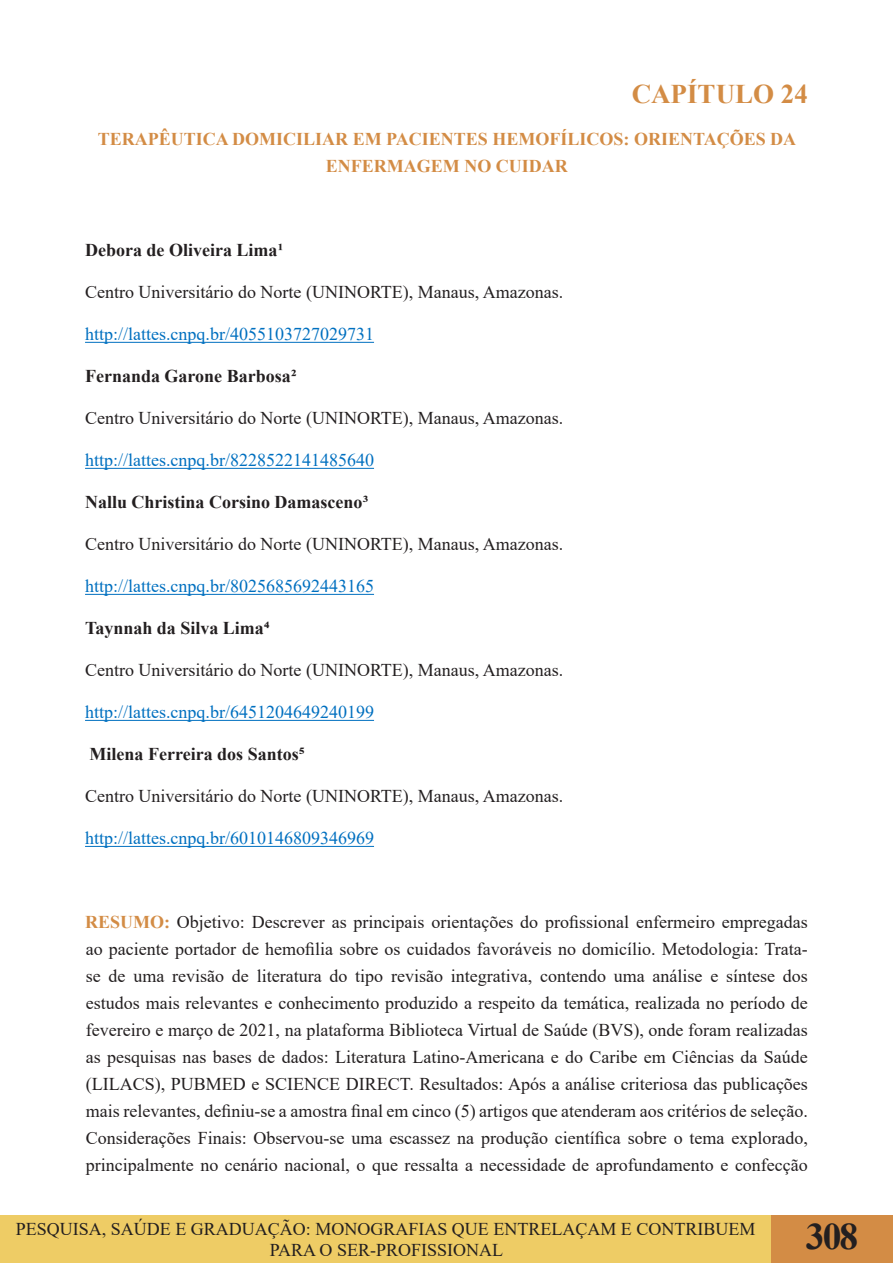
<style>
.page{position:relative;width:893px;height:1263px;background:#fff}
.page>*{position:absolute;margin:0;border:0;box-sizing:border-box;transform-origin:0 0}
.t1{font:700 37.5px "Times New Roman";color:#231f20}
.t2{font:700 27px "Times New Roman";color:#d38c45}
.t3{font:18px/27px "Times New Roman";color:#231f20;text-align:center}
.Estilo_de_parágrafo{font:18px "Times New Roman";color:#0070c0}
.t4{font:700 18px "Times New Roman";color:#231f20}
.t5{font:700 18px/27px "Times New Roman";color:#d38c45;text-align:center}
.s1{font-weight:700;color:#d38c45}
</style>
<div class="page">
<div style="left:0;top:1215px;width:893px;height:48px;background:#eecc65"></div>
<div style="left:771px;top:1215px;width:122px;height:48px;background:#d38c45"></div>
<hr style="left:892px;top:1215px;width:1px;height:48px;background:#eecc65">
<hr style="left:85px;top:342px;width:289px;height:1px;background:#0070c0">
<hr style="left:85px;top:468px;width:289px;height:1px;background:#0070c0">
<hr style="left:85px;top:594px;width:289px;height:1px;background:#0070c0">
<hr style="left:85px;top:720px;width:289px;height:1px;background:#0070c0">
<hr style="left:85px;top:846px;width:289px;height:1px;background:#0070c0">
<p class="t2" style="left:632px;top:75px;width:178px">CAPÍTULO 24</p>
<p class="t5" style="left:98px;top:125px;width:700px">TERAPÊUTICA DOMICILIAR EM PACIENTES HEMOFÍLICOS: ORIENTAÇÕES DA<br>ENFERMAGEM NO CUIDAR</p>
<p class="t4" style="left:85px;top:237px;width:200px">Debora de Oliveira Lima1</p>
<p class="t3" style="left:85px;top:278px;width:480px">Centro Universitário do Norte (UNINORTE), Manaus, Amazonas.</p>
<p class="Estilo_de_parágrafo" style="left:85px;top:322px;width:291px">http://lattes.cnpq.br/4055103727029731</p>
<p class="t4" style="left:85px;top:363px;width:213px">Fernanda Garone Barbosa2</p>
<p class="t3" style="left:85px;top:404px;width:480px">Centro Universitário do Norte (UNINORTE), Manaus, Amazonas.</p>
<p class="Estilo_de_parágrafo" style="left:85px;top:448px;width:291px">http://lattes.cnpq.br/8228522141485640</p>
<p class="t4" style="left:85px;top:489px;width:285px">Nallu Christina Corsino Damasceno3</p>
<p class="t3" style="left:85px;top:530px;width:480px">Centro Universitário do Norte (UNINORTE), Manaus, Amazonas.</p>
<p class="Estilo_de_parágrafo" style="left:85px;top:574px;width:291px">http://lattes.cnpq.br/8025685692443165</p>
<p class="t4" style="left:85px;top:615px;width:186px">Taynnah da Silva Lima4</p>
<p class="t3" style="left:85px;top:656px;width:480px">Centro Universitário do Norte (UNINORTE), Manaus, Amazonas.</p>
<p class="Estilo_de_parágrafo" style="left:85px;top:700px;width:291px">http://lattes.cnpq.br/6451204649240199</p>
<p class="t4" style="left:90px;top:741px;width:217px">Milena Ferreira dos Santos5</p>
<p class="t3" style="left:85px;top:782px;width:480px">Centro Universitário do Norte (UNINORTE), Manaus, Amazonas.</p>
<p class="Estilo_de_parágrafo" style="left:85px;top:826px;width:291px">http://lattes.cnpq.br/6010146809346969</p>
<p class="t3" style="left:85px;top:908px;width:724px;text-align:justify"><span class="s1">RESUMO:</span> Objetivo: Descrever as principais orientações do profissional enfermeiro empregadas ao paciente portador de hemofilia sobre os cuidados favoráveis no domicílio. Metodologia: Trata&shy;se de uma revisão de literatura do tipo revisão integrativa, contendo uma análise e síntese dos estudos mais relevantes e conhecimento produzido a respeito da temática, realizada no período de fevereiro e março de 2021, na plataforma Biblioteca Virtual de Saúde (BVS), onde foram realizadas as pesquisas nas bases de dados: Literatura Latino-Americana e do Caribe em Ciências da Saúde (LILACS), PUBMED e SCIENCE DIRECT. Resultados: Após a análise criteriosa das publicações mais relevantes, definiu-se a amostra final em cinco (5) artigos que atenderam aos critérios de seleção.<br>Considerações Finais: Observou-se uma escassez na produção científica sobre o tema explorado, principalmente no cenário nacional, o que ressalta a necessidade de aprofundamento e confecção</p>
<p class="t3" style="left:16px;top:1218px;width:741px;line-height:21px">PESQUISA, SAÚDE E GRADUAÇÃO: MONOGRAFIAS QUE ENTRELAÇAM E CONTRIBUEM<br>PARA O SER-PROFISSIONAL</p>
<h1 class="t1" style="left:806px;top:1209px;width:54px">308</h1>
</div>
